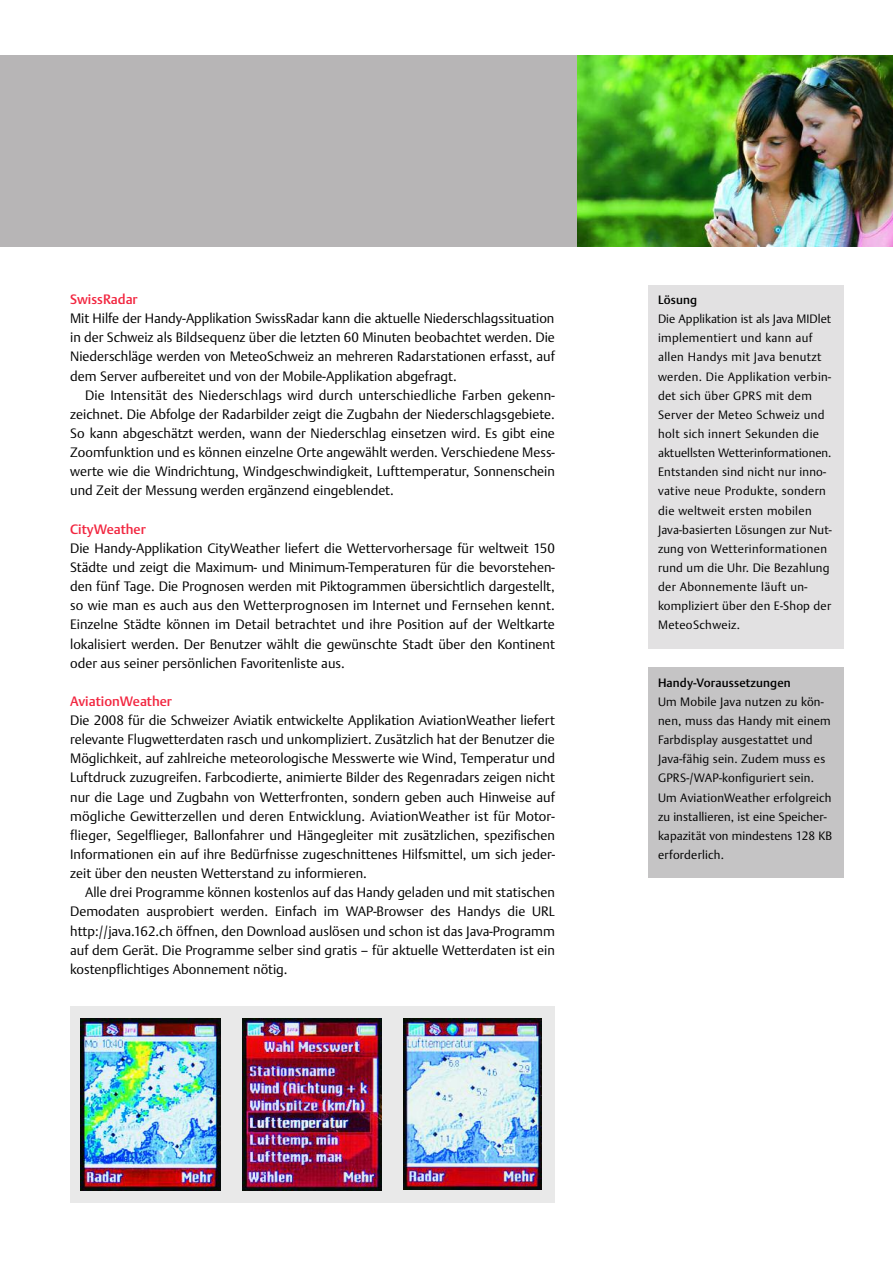
<style>
.page{position:relative;width:893px;height:1263px;background:#fff}
.page>*{position:absolute;margin:0;border:0;box-sizing:border-box;transform-origin:0 0}
.t1{font:300 13.5px/19.2px "DTL Argo T";color:#000;text-align:justify}
.t2{font:500 13.5px "DTL Argo T";color:#f22640}
.t3{font:300 12px/19.2px "DTL Argo T";letter-spacing:.015em;color:#000}
.t4{font:500 12px "DTL Argo T";letter-spacing:.01em;color:#000}
</style>
<div class="page">
<div style="left:70px;top:1006px;width:485px;height:197px;background:#e9e9e9"></div>
<div style="left:648px;top:285px;width:196px;height:363px;background:#e2e1e2"></div>
<img style="left:576px;top:55px;width:317px;height:192px">
<div style="left:0;top:55px;width:576px;height:192px;background:#b7b5b6"></div>
<div style="left:648px;top:668px;width:196px;height:210px;background:#c5c4c5"></div>
<img style="left:81px;top:1018px;width:139px;height:172px">
<img style="left:404px;top:1018px;width:137px;height:171px">
<img style="left:243px;top:1018px;width:138px;height:172px">
<p class="t2" style="left:70px;top:291px;width:69px">SwissRadar</p>
<p class="t1" style="left:70px;top:309px;width:486px">Mit Hilfe der Handy-Applikation SwissRadar kann die aktuelle Niederschlagssituation in der Schweiz als Bildsequenz über die letzten 60 Minuten beobachtet werden. Die Niederschläge werden von MeteoSchweiz an mehreren Radarstationen erfasst, auf dem Server aufbereitet und von der Mobile-Applikation abgefragt.</p>
<p class="t1" style="left:70px;top:385px;width:486px;text-indent:15px">Die Intensität des Niederschlags wird durch unterschiedliche Farben gekenn&shy;zeichnet. Die Abfolge der Radarbilder zeigt die Zugbahn der Niederschlagsgebiete.<br>So kann abgeschätzt werden, wann der Niederschlag einsetzen wird. Es gibt eine Zoomfunktion und es können einzelne Orte angewählt werden. Verschiedene Mess&shy;werte wie die Windrichtung, Windgeschwindigkeit, Lufttemperatur, Sonnenschein und Zeit der Messung werden ergänzend eingeblendet.</p>
<p class="t2" style="left:70px;top:521px;width:77px">CityWeather</p>
<p class="t1" style="left:70px;top:539px;width:486px">Die Handy-Applikation CityWeather liefert die Wettervorhersage für weltweit 150<br>Städte und zeigt die Maximum- und Minimum-Temperaturen für die bevorstehen&shy;den fünf Tage. Die Prognosen werden mit Piktogrammen übersichtlich dargestellt, so wie man es auch aus den Wetterprognosen im Internet und Fernsehen kennt.<br>Einzelne Städte können im Detail betrachtet und ihre Position auf der Weltkarte lokalisiert werden. Der Benutzer wählt die gewünschte Stadt über den Kontinent oder aus seiner persönlichen Favoritenliste aus.</p>
<p class="t2" style="left:70px;top:693px;width:103px">AviationWeather</p>
<p class="t1" style="left:70px;top:711px;width:486px">Die 2008 für die Schweizer Aviatik entwickelte Applikation AviationWeather liefert relevante Flugwetterdaten rasch und unkompliziert. Zusätzlich hat der Benutzer die Möglichkeit, auf zahlreiche meteorologische Messwerte wie Wind, Temperatur und Luftdruck zuzugreifen. Farbcodierte, animierte Bilder des Regenradars zeigen nicht nur die Lage und Zugbahn von Wetterfronten, sondern geben auch Hinweise auf mögliche Gewitterzellen und deren Entwicklung. AviationWeather ist für Motor&shy;flieger, Segelflieger, Ballonfahrer und Hängegleiter mit zusätzlichen, spezifischen Informationen ein auf ihre Bedürfnisse zugeschnittenes Hilfsmittel, um sich jeder&shy;zeit über den neusten Wetterstand zu informieren.</p>
<p class="t1" style="left:70px;top:883px;width:486px;text-indent:15px">Alle drei Programme können kostenlos auf das Handy geladen und mit statischen Demodaten ausprobiert werden. Einfach im WAP-Browser des Handys die URL http://java.162.ch öffnen, den Download auslösen und schon ist das Java-Programm auf dem Gerät. Die Programme selber sind gratis – für aktuelle Wetterdaten ist ein kostenpflichtiges Abonnement nötig.</p>
<p class="t4" style="left:658px;top:293px;width:41px">Lösung</p>
<p class="t3" style="left:658px;top:309px;width:175px">Die Applikation ist als Java MIDlet implementiert und kann auf allen Handys mit Java benutzt werden. Die Applikation verbin&shy;det sich über GPRS mit dem<br>Server der Meteo Schweiz und holt sich innert Sekunden die aktuellsten Wetterinformationen.<br>Entstanden sind nicht nur inno&shy;vative neue Produkte, sondern die weltweit ersten mobilen<br>Java-basierten Lösungen zur Nut&shy;zung von Wetterinformationen rund um die Uhr. Die Bezahlung der Abonnemente läuft un&shy;kompliziert über den E-Shop der<br>MeteoSchweiz.</p>
<p class="t4" style="left:658px;top:676px;width:134px">Handy-Voraussetzungen</p>
<p class="t3" style="left:658px;top:692px;width:176px">Um Mobile Java nutzen zu kön&shy;nen, muss das Handy mit einem<br>Farbdisplay ausgestattet und<br>Java-fähig sein. Zudem muss es<br>GPRS-/WAP-konfiguriert sein.<br>Um AviationWeather erfolgreich zu installieren, ist eine Speicher&shy;kapazität von mindestens 128 KB erforderlich.</p>
</div>
